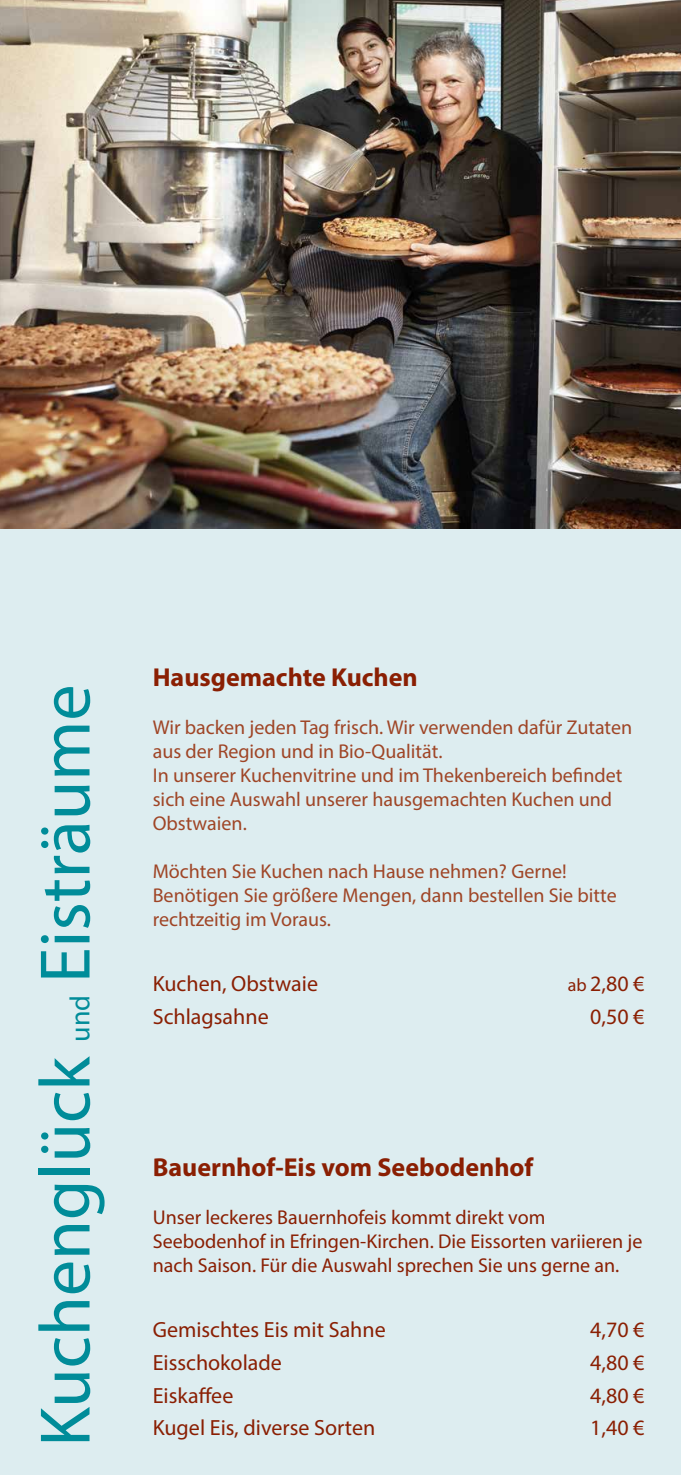
<style>
.page{position:relative;width:681px;height:1475px;background:#fff}
.page>*{position:absolute;margin:0;border:0;box-sizing:border-box;transform-origin:0 0}
.t1{font:72px "Myriad Pro";color:#008c99}
.t2{font:28px "Myriad Pro";color:#008c99}
.t3{font:700 26px "Myriad Pro";color:#8a1f03}
.t4{font:22px "Myriad Pro";color:#8a1f03}
.t5{font:20px/24px "Myriad Pro";color:#9f4526}
.t6{font:20px/24px "Myriad Pro";color:#8a1f03}
.s1{font-size:18px}
</style>
<div class="page">
<div style="left:0;top:0;width:680px;height:1474px;background:#ddedf0"></div>
<img style="left:0;top:0;width:680px;height:528px">
<h1 class="t1" style="left:21px;top:982px;width:300px;rotate:-90deg">Eisträume</h1>
<h2 class="t2" style="left:63px;top:1041px;width:48px;rotate:-90deg">und</h2>
<h1 class="t1" style="left:21px;top:1446px;width:392px;rotate:-90deg">Kuchenglück</h1>
<h3 class="t3" style="left:153px;top:659px;width:266px">Hausgemachte Kuchen</h3>
<p class="t5" style="left:153px;top:714px;width:481px">Wir backen jeden Tag frisch. Wir verwenden dafür Zutaten aus der Region und in Bio-Qualität.<br>In unserer Kuchenvitrine und im Thekenbereich befindet sich eine Auswahl unserer hausgemachten Kuchen und Obstwaien.</p>
<p class="t5" style="left:153px;top:858px;width:465px">Möchten Sie Kuchen nach Hause nehmen? Gerne!<br>Benötigen Sie größere Mengen, dann bestellen Sie bitte rechtzeitig im Voraus.</p>
<p class="t4" style="left:153px;top:969px;width:167px">Kuchen, Obstwaie</p>
<p class="t4" style="left:567px;top:969px;width:78px"><span class="s1">ab</span> 2,80 €</p>
<p class="t4" style="left:153px;top:1002px;width:117px">Schlagsahne</p>
<p class="t4" style="left:590px;top:1002px;width:56px">0,50 €</p>
<h3 class="t3" style="left:153px;top:1150px;width:382px">Bauernhof-Eis vom Seebodenhof</h3>
<p class="t6" style="left:153px;top:1204px;width:491px">Unser leckeres Bauernhofeis kommt direkt vom<br>Seebodenhof in Efringen-Kirchen. Die Eissorten variieren je nach Saison. Für die Auswahl sprechen Sie uns gerne an.</p>
<p class="t4" style="left:153px;top:1315px;width:234px">Gemischtes Eis mit Sahne</p>
<p class="t4" style="left:590px;top:1315px;width:56px">4,70 €</p>
<p class="t4" style="left:153px;top:1348px;width:131px">Eisschokolade</p>
<p class="t4" style="left:590px;top:1348px;width:56px">4,80 €</p>
<p class="t4" style="left:153px;top:1381px;width:82px">Eiskaffee</p>
<p class="t4" style="left:590px;top:1381px;width:56px">4,80 €</p>
<p class="t4" style="left:153px;top:1413px;width:224px">Kugel Eis, diverse Sorten</p>
<p class="t4" style="left:590px;top:1413px;width:56px">1,40 €</p>
</div>
